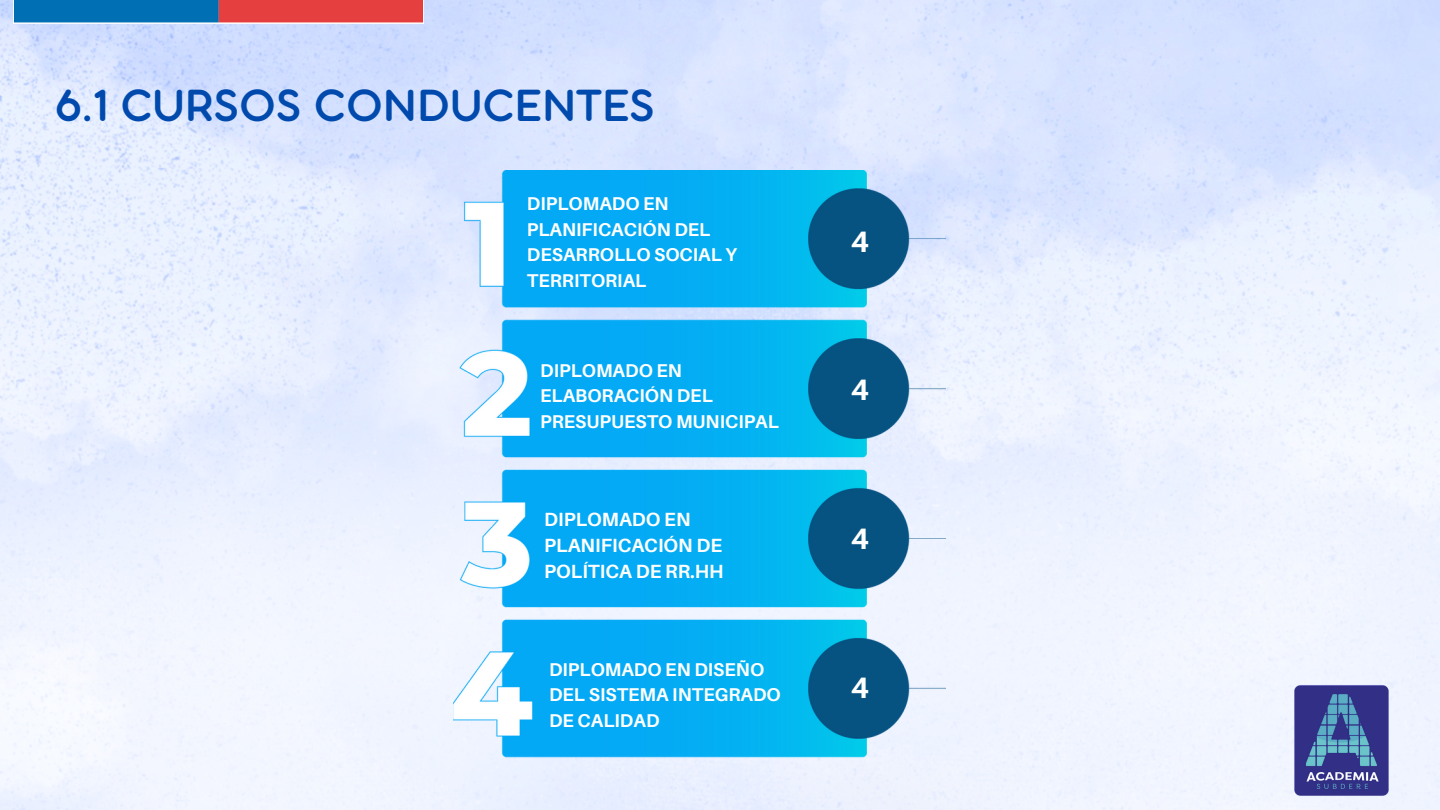
<style>
.page{position:relative;width:1440px;height:810px;background:#fff}
.page>*{position:absolute;margin:0;border:0;box-sizing:border-box;transform-origin:0 0}
.t1{font:48.9px "Aristotelica Pro Tx Dmbld";color:#004aad}
.t2{font:700 29.5px "Aileron";color:#fff}
.t3{font:700 19.1px/26.2px "Aileron";color:#fff}
.t4{font:700 18.5px/25.5px "Aileron";color:#fff}
</style>
<div class="page">
<img style="left:0;top:0;width:1440px;height:810px">
<img style="left:14px;top:0;width:409px;height:23px">
<img style="left:1287px;top:682px;width:111px;height:117px">
<img style="left:454px;top:170px;width:492px;height:591px">
<p class="t1" style="left:56px;top:89px;width:601px">6.1 CURSOS CONDUCENTES</p>
<p class="t4" style="left:527px;top:191px;width:212px">DIPLOMADO EN<br>PLANIFICACIÓN DEL<br>DESARROLLO SOCIAL Y<br>TERRITORIAL</p>
<p class="t4" style="left:540px;top:357px;width:240px">DIPLOMADO EN<br>ELABORACIÓN DEL<br>PRESUPUESTO MUNICIPAL</p>
<p class="t3" style="left:544px;top:506px;width:181px">DIPLOMADO EN<br>PLANIFICACIÓN DE<br>POLÍTICA DE RR.HH</p>
<p class="t4" style="left:549px;top:656px;width:233px">DIPLOMADO EN DISEÑO<br>DEL SISTEMA INTEGRADO<br>DE CALIDAD</p>
<p class="t2" style="left:851px;top:223px;width:20px">4</p>
<p class="t2" style="left:851px;top:372px;width:20px">4</p>
<p class="t2" style="left:851px;top:520px;width:20px">4</p>
<p class="t2" style="left:851px;top:669px;width:20px">4</p>
</div>
